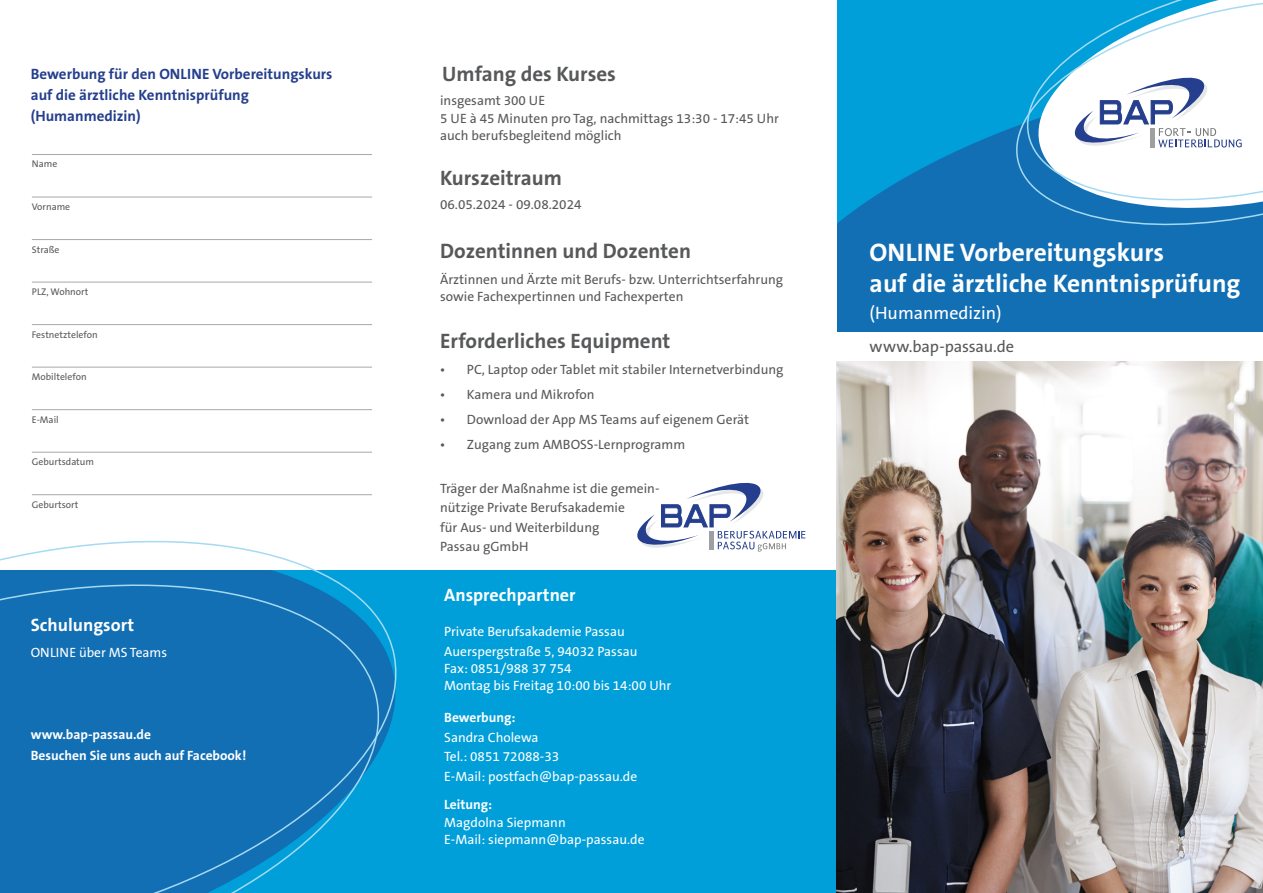
<style>
.page{position:relative;width:1263px;height:893px;background:#fff}
.page>*{position:absolute;margin:0;border:0;box-sizing:border-box;transform-origin:0 0}
.t1{font:700 25.5px/30.6px "The Sans B W7";color:#fff}
.t2{font:700 21px "The Sans B W7";color:#57585a}
.t3{font:700 18px "The Sans B W7";color:#fff}
.t4{font:18px "The Sans B W5 Plain";color:#fff}
.Fließtext{font:16.35px "The Sans B W5 Plain";letter-spacing:-.01em;color:#57585a}
.t5{font:700 15px/21px "The Sans B W7";color:#253f8e}
.t6{font:13.5px/19.5px "The Sans B W5 Plain";color:#57585a}
.t7{font:13.5px/19.5px "The Sans B W5 Plain";color:#fff}
.t8{font:700 13.5px "The Sans B W7";color:#fff}
.t9{font:9.75px "The Sans B W5 Plain";color:#57585a}
.s1{font-family:"The Sans B W7";font-weight:700}
</style>
<div class="page">
<div style="left:0;top:571px;width:838px;height:322px;background:#009fda"></div>
<div style="left:838px;top:0;width:425px;height:333px;background:#009fda"></div>
<svg style="left:838px;top:130px;width:425px;height:203px;background:#1176b9"></svg>
<svg style="left:1006px;top:0;width:257px;height:240px"></svg>
<svg style="left:10px;top:540px;width:403px;height:142px"></svg>
<svg style="left:0;top:557px;width:396px;height:336px;background:#1b7abb"></svg>
<svg style="left:637px;top:483px;width:168px;height:69px"></svg>
<div style="left:709px;top:531px;width:5px;height:19px;background:#9d9fa2"></div>
<hr style="left:32px;top:154px;width:340px;height:1px;background:#a8a9ad">
<hr style="left:32px;top:197px;width:340px;height:1px;background:#a8a9ad">
<hr style="left:32px;top:239px;width:340px;height:1px;background:#a8a9ad">
<hr style="left:32px;top:282px;width:340px;height:1px;background:#a8a9ad">
<hr style="left:32px;top:324px;width:340px;height:1px;background:#a8a9ad">
<hr style="left:32px;top:367px;width:340px;height:1px;background:#a8a9ad">
<hr style="left:32px;top:409px;width:340px;height:1px;background:#a8a9ad">
<hr style="left:32px;top:452px;width:340px;height:1px;background:#a8a9ad">
<hr style="left:32px;top:494px;width:340px;height:1px;background:#a8a9ad">
<svg style="left:1075px;top:78px;width:167px;height:70px;background:#d5dae8"></svg>
<div style="left:1150px;top:128px;width:5px;height:20px;background:#9d9fa2"></div>
<img style="left:837px;top:361px;width:426px;height:532px">
<p class="t5" style="left:31px;top:63px;width:303px">Bewerbung für den ONLINE Vorbereitungskurs auf die ärztliche Kenntnisprüfung (Humanmedizin)</p>
<p class="t9" style="left:32px;top:158px;width:27px">Name</p>
<p class="t9" style="left:32px;top:200px;width:40px">Vorname</p>
<p class="t9" style="left:32px;top:243px;width:29px">Straße</p>
<p class="t9" style="left:32px;top:285px;width:58px">PLZ, Wohnort</p>
<p class="t9" style="left:32px;top:328px;width:67px">Festnetztelefon</p>
<p class="t9" style="left:32px;top:371px;width:56px">Mobiltelefon</p>
<p class="t9" style="left:32px;top:413px;width:28px">E-Mail</p>
<p class="t9" style="left:32px;top:456px;width:64px">Geburtsdatum</p>
<p class="t9" style="left:32px;top:498px;width:48px">Geburtsort</p>
<p class="t3" style="left:31px;top:613px;width:105px">Schulungsort</p>
<p class="t7" style="left:31px;top:643px;width:138px">ONLINE über MS Teams</p>
<p class="t8" style="left:31px;top:725px;width:122px">www.bap-passau.de</p>
<p class="t8" style="left:31px;top:747px;width:217px">Besuchen Sie uns auch auf Facebook!</p>
<p class="t2" style="left:442px;top:60px;width:175px">Umfang des Kurses</p>
<p class="t6" style="left:440px;top:92px;width:340px;line-height:17.2px">insgesamt 300 UE<br>5 UE à 45 Minuten pro Tag, nachmittags 13:30 - 17:45 Uhr auch berufsbegleitend möglich</p>
<p class="t2" style="left:440px;top:165px;width:123px">Kurszeitraum</p>
<p class="t6" style="left:440px;top:195px;width:143px">06.05.2024 - 09.08.2024</p>
<p class="t2" style="left:440px;top:237px;width:252px">Dozentinnen und Dozenten</p>
<p class="t6" style="left:440px;top:271px;width:345px;line-height:17.2px">Ärztinnen und Ärzte mit Berufs- bzw. Unterrichtserfahrung sowie Fachexpertinnen und Fachexperten</p>
<p class="t2" style="left:440px;top:328px;width:232px">Erforderliches Equipment</p>
<p class="t6" style="left:440px;top:360px;width:345px">• PC, Laptop oder Tablet mit stabiler Internetverbindung</p>
<p class="t6" style="left:440px;top:385px;width:156px">• Kamera und Mikrofon</p>
<p class="t6" style="left:440px;top:410px;width:311px">• Download der App MS Teams auf eigenem Gerät</p>
<p class="t6" style="left:440px;top:434px;width:247px">• Zugang zum AMBOSS-Lernprogramm</p>
<p class="t6" style="left:440px;top:479px;width:221px">Träger der Maßnahme ist die gemein&shy;nützige Private Berufsakademie<br>für Aus- und Weiterbildung<br>Passau gGmbH</p>
<p class="t3" style="left:444px;top:583px;width:133px">Ansprechpartner</p>
<p class="t7" style="left:444px;top:622px;width:195px">Private Berufsakademie Passau<br>Auerspergstraße 5, 94032 Passau</p>
<p class="t7" style="left:444px;top:659px;width:129px">Fax: 0851/988 37 754</p>
<p class="t7" style="left:444px;top:676px;width:229px">Montag bis Freitag 10:00 bis 14:00 Uhr</p>
<p class="t7" style="left:444px;top:708px;width:195px"><span class="s1">Bewerbung:<br></span>Sandra Cholewa<br>Tel.: 0851 72088-33<br>E-Mail: postfach@bap-passau.de</p>
<p class="t7" style="left:444px;top:795px;width:123px;line-height:18px"><span class="s1">Leitung:<br></span>Magdolna Siepmann</p>
<p class="t7" style="left:444px;top:830px;width:202px">E-Mail: siepmann@bap-passau.de</p>
<p class="t1" style="left:870px;top:237px;width:372px">ONLINE Vorbereitungskurs<br>auf die ärztliche Kenntnisprüfung</p>
<p class="t4" style="left:870px;top:301px;width:134px">(Humanmedizin)</p>
<p class="Fließtext" style="left:870px;top:336px;width:146px">www.bap-passau.de</p>
</div>
